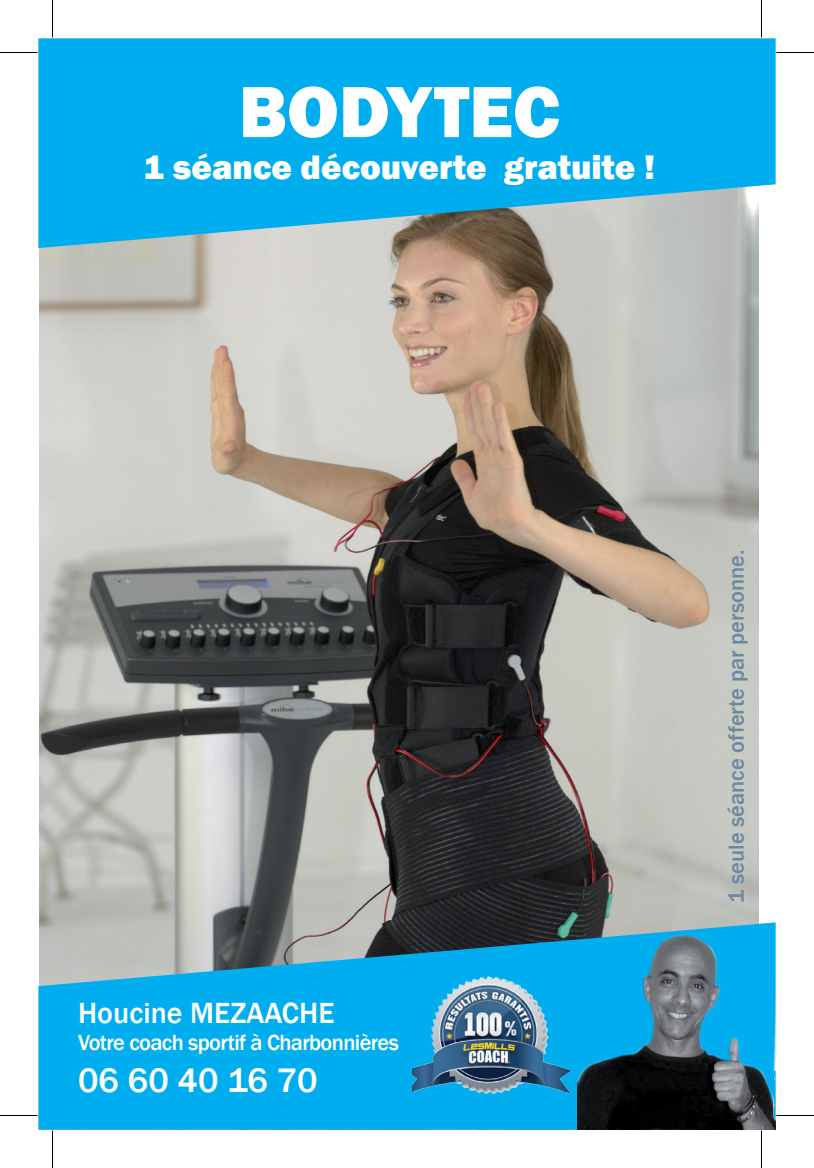
<style>
.page{position:relative;width:814px;height:1168px;background:#fff}
.page>*{position:absolute;margin:0;border:0;box-sizing:border-box;transform-origin:0 0}
.t1{font:800 75px "Franklin Gothic";color:#fff}
.t2{font:800 35px "Franklin Gothic";color:#fff}
.t3{font:500 35px "Franklin Gothic";color:#fff}
.t4{font:500 30px "Franklin Gothic";color:#fff}
.t5{font:500 22.5px "Franklin Gothic";color:#6c889f}
.t6{font:500 22.5px "Franklin Gothic";letter-spacing:-.03em;color:#fff}
</style>
<div class="page">
<img style="left:39px;top:248px;width:720px;height:674px">
<svg style="left:38px;top:38px;width:737px;height:210px;background:#1cafe5"></svg>
<svg style="left:38px;top:922px;width:539px;height:208px;background:#21a5d6"></svg>
<img style="left:577px;top:922px;width:198px;height:208px">
<img style="left:412px;top:971px;width:165px;height:124px">
<hr style="left:0;top:52px;width:38px;height:1px;background:#000">
<hr style="left:776px;top:52px;width:38px;height:1px;background:#000">
<hr style="left:0;top:1115px;width:38px;height:1px;background:#000">
<hr style="left:776px;top:1115px;width:38px;height:1px;background:#000">
<hr style="left:52px;top:0;width:1px;height:38px;background:#000">
<hr style="left:52px;top:1130px;width:1px;height:38px;background:#000">
<hr style="left:761px;top:0;width:1px;height:38px;background:#000">
<hr style="left:761px;top:1130px;width:1px;height:38px;background:#000">
<h1 class="t1" style="left:239px;top:63px;width:323px">BODYTEC</h1>
<h2 class="t2" style="left:144px;top:145px;width:513px">1 séance découverte gratuite !</h2>
<h3 class="t4" style="left:78px;top:995px;width:258px">Houcine MEZAACHE</h3>
<p class="t6" style="left:78px;top:1029px;width:322px">Votre coach sportif à Charbonnières</p>
<h2 class="t3" style="left:78px;top:1059px;width:241px">06 60 40 16 70</h2>
<p class="t5" style="left:722px;top:903px;width:355px;rotate:-90deg">1 seule séance offerte par personne.</p>
</div>
